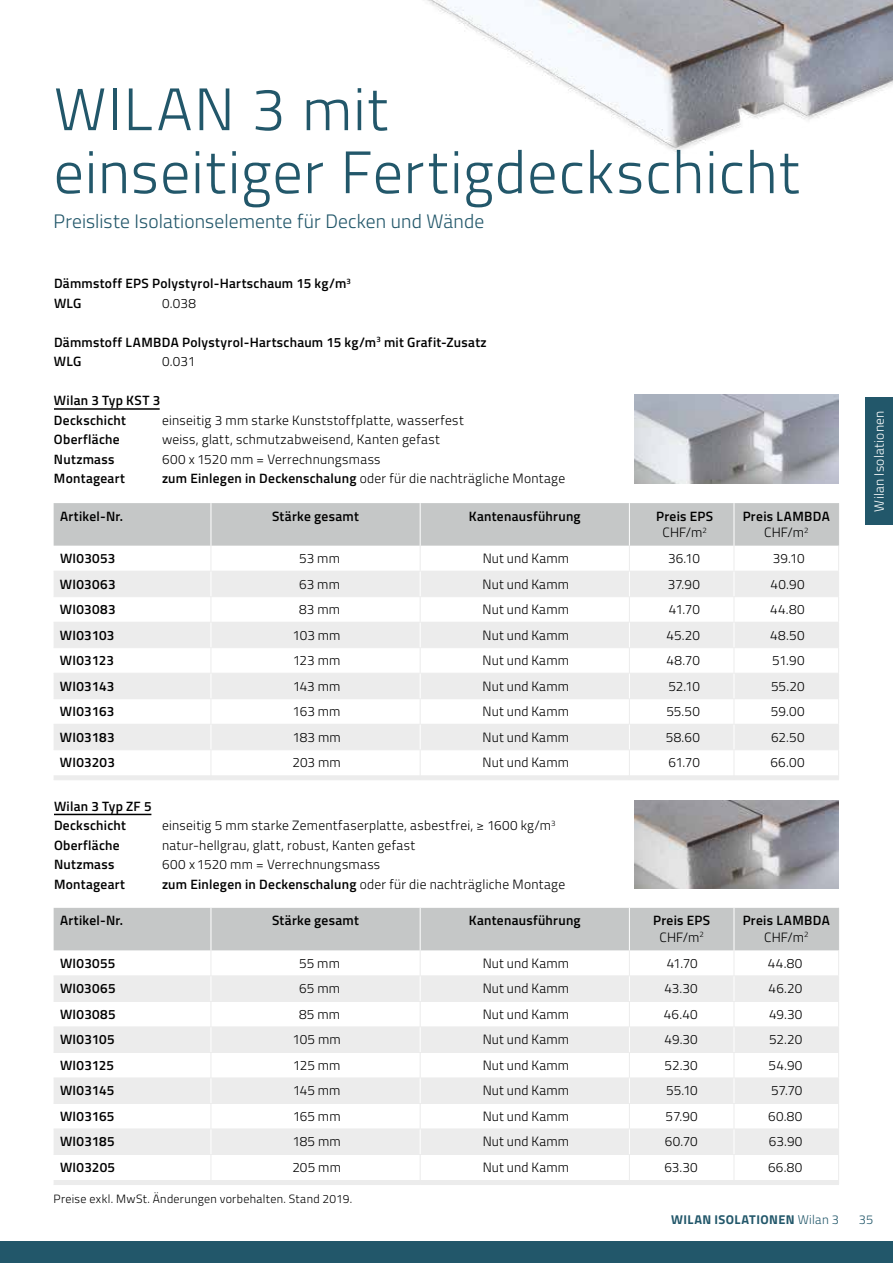
<style>
.page{position:relative;width:893px;height:1263px;background:#fff}
.page>*{position:absolute;margin:0;border:0;box-sizing:border-box;transform-origin:0 0}
.t1{font:300 60px/63px "Titillium Web";letter-spacing:.015em;color:#22576a}
.t2{font:300 19.5px "Titillium Web";letter-spacing:.005em;color:#22576a}
.t3{font:300 13.5px "Titillium Web";letter-spacing:.02em;color:#000}
.t4{font:600 13.5px/19.5px "Titillium Web";letter-spacing:.02em;color:#000}
.t5{font:300 13.5px "Titillium Web";letter-spacing:.02em;color:#fff}
.t6{font:700 12.75px "Titillium Web";letter-spacing:.035em;color:#22576a}
.t7{font:300 12.75px "Titillium Web";color:#22576a}
.t8{font:300 12px "Titillium Web";letter-spacing:.025em;color:#000}
.s1{font-weight:600}
.s2{font-weight:300}
</style>
<div class="page">
<div style="left:0;top:1242px;width:893px;height:21px;background:#22576a"></div>
<hr style="left:54px;top:814px;width:97px;height:1px;background:#000">
<hr style="left:54px;top:779px;width:157px;height:1px;background:#ececec">
<hr style="left:211px;top:779px;width:209px;height:1px;background:#ececec">
<hr style="left:420px;top:779px;width:209px;height:1px;background:#ececec">
<hr style="left:629px;top:779px;width:105px;height:1px;background:#ececec">
<hr style="left:734px;top:779px;width:105px;height:1px;background:#ececec">
<svg style="left:54px;top:503px;width:785px;height:276px"></svg>
<hr style="left:734px;top:503px;width:1px;height:43px;background:#fff">
<hr style="left:54px;top:1184px;width:157px;height:1px;background:#ececec">
<hr style="left:211px;top:1184px;width:209px;height:1px;background:#ececec">
<hr style="left:420px;top:1184px;width:209px;height:1px;background:#ececec">
<hr style="left:629px;top:1184px;width:105px;height:1px;background:#ececec">
<hr style="left:734px;top:1184px;width:105px;height:1px;background:#ececec">
<svg style="left:54px;top:908px;width:785px;height:276px"></svg>
<hr style="left:734px;top:908px;width:1px;height:42px;background:#fff">
<hr style="left:54px;top:408px;width:106px;height:2px;background:#000">
<img style="left:635px;top:395px;width:204px;height:89px">
<img style="left:635px;top:800px;width:204px;height:89px">
<img style="left:427px;top:0;width:466px;height:152px">
<div style="left:866px;top:397px;width:27px;height:128px;background:#22576a"></div>
<h1 class="t1" style="left:54px;top:75px;width:747px">WILAN 3 mit<br>einseitiger Fertigdeckschicht</h1>
<h2 class="t2" style="left:54px;top:207px;width:432px">Preisliste Isolationselemente für Decken und Wände</h2>
<p class="t4" style="left:54px;top:273px;width:298px">Dämmstoff EPS Polystyrol-Hartschaum 15 kg/m<sup>3<br></sup>WLG</p>
<p class="t3" style="left:162px;top:293px;width:36px">0.038</p>
<p class="t4" style="left:54px;top:331px;width:434px">Dämmstoff LAMBDA Polystyrol-Hartschaum 15 kg/m<sup>3</sup> mit Grafit-Zusatz<br>WLG</p>
<p class="t3" style="left:162px;top:351px;width:35px">0.031</p>
<p class="t4" style="left:54px;top:390px;width:108px">Wilan 3 Typ KST 3<br>Deckschicht</p>
<p class="t3" style="left:162px;top:410px;width:303px">einseitig 3 mm starke Kunststoffplatte, wasserfest</p>
<p class="t4" style="left:54px;top:429px;width:67px">Oberfläche</p>
<p class="t3" style="left:162px;top:429px;width:279px">weiss, glatt, schmutzabweisend, Kanten gefast</p>
<p class="t4" style="left:54px;top:448px;width:62px">Nutzmass</p>
<p class="t3" style="left:162px;top:449px;width:220px">600 x 1520 mm = Verrechnungsmass</p>
<p class="t4" style="left:54px;top:468px;width:73px">Montageart</p>
<p class="t3" style="left:162px;top:468px;width:405px"><span class="s1">zum Einlegen in Deckenschalung</span> oder für die nachträgliche Montage</p>
<p class="t4" style="left:60px;top:505px;width:65px">Artikel-Nr.</p>
<p class="t4" style="left:272px;top:505px;width:88px">Stärke gesamt</p>
<p class="t4" style="left:469px;top:505px;width:113px">Kantenausführung</p>
<p class="t4" style="left:656px;top:507px;width:59px;line-height:16.5px;text-align:center">Preis EPS<br><span class="s2">CHF/m</span><sup>2</sup></p>
<p class="t4" style="left:743px;top:507px;width:89px;line-height:16.5px;text-align:center">Preis LAMBDA<br><span class="s2">CHF/m</span><sup>2</sup></p>
<p class="t4" style="left:60px;top:548px;width:57px">WI03053</p>
<p class="t3" style="left:299px;top:548px;width:42px">53 mm</p>
<p class="t3" style="left:483px;top:548px;width:88px">Nut und Kamm</p>
<p class="t3" style="left:668px;top:548px;width:33px">36.10</p>
<p class="t3" style="left:773px;top:548px;width:33px">39.10</p>
<p class="t4" style="left:60px;top:573px;width:57px">WI03063</p>
<p class="t3" style="left:299px;top:574px;width:42px">63 mm</p>
<p class="t3" style="left:483px;top:574px;width:88px">Nut und Kamm</p>
<p class="t3" style="left:668px;top:574px;width:34px">37.90</p>
<p class="t3" style="left:771px;top:574px;width:35px">40.90</p>
<p class="t4" style="left:60px;top:599px;width:57px">WI03083</p>
<p class="t3" style="left:299px;top:600px;width:42px">83 mm</p>
<p class="t3" style="left:483px;top:600px;width:88px">Nut und Kamm</p>
<p class="t3" style="left:669px;top:600px;width:33px">41.70</p>
<p class="t3" style="left:770px;top:600px;width:36px">44.80</p>
<p class="t4" style="left:60px;top:624px;width:56px">WI03103</p>
<p class="t3" style="left:293px;top:625px;width:49px">103 mm</p>
<p class="t3" style="left:483px;top:625px;width:88px">Nut und Kamm</p>
<p class="t3" style="left:666px;top:625px;width:35px">45.20</p>
<p class="t3" style="left:770px;top:625px;width:36px">48.50</p>
<p class="t4" style="left:60px;top:650px;width:56px">WI03123</p>
<p class="t3" style="left:293px;top:651px;width:49px">123 mm</p>
<p class="t3" style="left:483px;top:651px;width:88px">Nut und Kamm</p>
<p class="t3" style="left:666px;top:651px;width:35px">48.70</p>
<p class="t3" style="left:772px;top:651px;width:34px">51.90</p>
<p class="t4" style="left:60px;top:675px;width:56px">WI03143</p>
<p class="t3" style="left:293px;top:676px;width:49px">143 mm</p>
<p class="t3" style="left:483px;top:676px;width:88px">Nut und Kamm</p>
<p class="t3" style="left:668px;top:676px;width:33px">52.10</p>
<p class="t3" style="left:771px;top:676px;width:35px">55.20</p>
<p class="t4" style="left:60px;top:701px;width:56px">WI03163</p>
<p class="t3" style="left:293px;top:702px;width:49px">163 mm</p>
<p class="t3" style="left:483px;top:702px;width:88px">Nut und Kamm</p>
<p class="t3" style="left:666px;top:702px;width:35px">55.50</p>
<p class="t3" style="left:771px;top:702px;width:35px">59.00</p>
<p class="t4" style="left:60px;top:726px;width:56px">WI03183</p>
<p class="t3" style="left:292px;top:727px;width:50px">183 mm</p>
<p class="t3" style="left:483px;top:727px;width:88px">Nut und Kamm</p>
<p class="t3" style="left:666px;top:727px;width:36px">58.60</p>
<p class="t3" style="left:771px;top:727px;width:35px">62.50</p>
<p class="t4" style="left:60px;top:752px;width:56px">WI03203</p>
<p class="t3" style="left:292px;top:753px;width:50px">203 mm</p>
<p class="t3" style="left:483px;top:753px;width:88px">Nut und Kamm</p>
<p class="t3" style="left:668px;top:753px;width:33px">61.70</p>
<p class="t3" style="left:770px;top:753px;width:36px">66.00</p>
<p class="t4" style="left:54px;top:796px;width:99px">Wilan 3 Typ ZF 5<br>Deckschicht</p>
<p class="t3" style="left:162px;top:816px;width:395px">einseitig 5 mm starke Zementfaserplatte, asbestfrei, ≥ 1600 kg/m<sup>3</sup></p>
<p class="t4" style="left:54px;top:835px;width:67px">Oberfläche</p>
<p class="t3" style="left:162px;top:835px;width:255px">natur-hellgrau, glatt, robust, Kanten gefast</p>
<p class="t4" style="left:54px;top:854px;width:62px">Nutzmass</p>
<p class="t3" style="left:162px;top:855px;width:220px">600 x 1520 mm = Verrechnungsmass</p>
<p class="t4" style="left:54px;top:874px;width:73px">Montageart</p>
<p class="t3" style="left:162px;top:874px;width:405px"><span class="s1">zum Einlegen in Deckenschalung</span> oder für die nachträgliche Montage</p>
<p class="t4" style="left:60px;top:910px;width:65px">Artikel-Nr.</p>
<p class="t4" style="left:272px;top:910px;width:88px">Stärke gesamt</p>
<p class="t4" style="left:469px;top:910px;width:113px">Kantenausführung</p>
<p class="t4" style="left:653px;top:912px;width:59px;line-height:16.5px;text-align:center">Preis EPS<br><span class="s2">CHF/m</span><sup>2</sup></p>
<p class="t4" style="left:743px;top:912px;width:89px;line-height:16.5px;text-align:center">Preis LAMBDA<br><span class="s2">CHF/m</span><sup>2</sup></p>
<p class="t4" style="left:60px;top:953px;width:57px">WI03055</p>
<p class="t3" style="left:299px;top:953px;width:42px">55 mm</p>
<p class="t3" style="left:483px;top:953px;width:88px">Nut und Kamm</p>
<p class="t3" style="left:667px;top:953px;width:33px">41.70</p>
<p class="t3" style="left:768px;top:953px;width:36px">44.80</p>
<p class="t4" style="left:60px;top:978px;width:57px">WI03065</p>
<p class="t3" style="left:299px;top:979px;width:42px">65 mm</p>
<p class="t3" style="left:483px;top:979px;width:88px">Nut und Kamm</p>
<p class="t3" style="left:664px;top:979px;width:35px">43.30</p>
<p class="t3" style="left:769px;top:979px;width:35px">46.20</p>
<p class="t4" style="left:60px;top:1004px;width:57px">WI03085</p>
<p class="t3" style="left:299px;top:1004px;width:42px">85 mm</p>
<p class="t3" style="left:483px;top:1004px;width:88px">Nut und Kamm</p>
<p class="t3" style="left:664px;top:1004px;width:36px">46.40</p>
<p class="t3" style="left:769px;top:1004px;width:35px">49.30</p>
<p class="t4" style="left:60px;top:1029px;width:56px">WI03105</p>
<p class="t3" style="left:293px;top:1030px;width:50px">105 mm</p>
<p class="t3" style="left:483px;top:1030px;width:88px">Nut und Kamm</p>
<p class="t3" style="left:665px;top:1030px;width:35px">49.30</p>
<p class="t3" style="left:769px;top:1030px;width:35px">52.20</p>
<p class="t4" style="left:60px;top:1055px;width:56px">WI03125</p>
<p class="t3" style="left:293px;top:1055px;width:49px">125 mm</p>
<p class="t3" style="left:483px;top:1055px;width:88px">Nut und Kamm</p>
<p class="t3" style="left:664px;top:1055px;width:35px">52.30</p>
<p class="t3" style="left:768px;top:1055px;width:36px">54.90</p>
<p class="t4" style="left:60px;top:1080px;width:56px">WI03145</p>
<p class="t3" style="left:293px;top:1081px;width:49px">145 mm</p>
<p class="t3" style="left:483px;top:1081px;width:88px">Nut und Kamm</p>
<p class="t3" style="left:666px;top:1081px;width:33px">55.10</p>
<p class="t3" style="left:771px;top:1081px;width:33px">57.70</p>
<p class="t4" style="left:60px;top:1106px;width:56px">WI03165</p>
<p class="t3" style="left:293px;top:1106px;width:49px">165 mm</p>
<p class="t3" style="left:483px;top:1106px;width:88px">Nut und Kamm</p>
<p class="t3" style="left:666px;top:1106px;width:34px">57.90</p>
<p class="t3" style="left:768px;top:1106px;width:36px">60.80</p>
<p class="t4" style="left:60px;top:1131px;width:56px">WI03185</p>
<p class="t3" style="left:293px;top:1132px;width:50px">185 mm</p>
<p class="t3" style="left:483px;top:1132px;width:88px">Nut und Kamm</p>
<p class="t3" style="left:665px;top:1132px;width:35px">60.70</p>
<p class="t3" style="left:769px;top:1132px;width:35px">63.90</p>
<p class="t4" style="left:60px;top:1157px;width:57px">WI03205</p>
<p class="t3" style="left:292px;top:1157px;width:50px">205 mm</p>
<p class="t3" style="left:483px;top:1157px;width:88px">Nut und Kamm</p>
<p class="t3" style="left:664px;top:1157px;width:35px">63.30</p>
<p class="t3" style="left:768px;top:1157px;width:36px">66.80</p>
<p class="t8" style="left:54px;top:1190px;width:300px">Preise exkl. MwSt. Änderungen vorbehalten. Stand 2019.</p>
<p class="t6" style="left:671px;top:1210px;width:169px">WILAN ISOLATIONEN <span class="s2">Wilan 3</span></p>
<p class="t5" style="left:869px;top:512px;width:102px;rotate:-90deg">Wilan Isolationen</p>
<p class="t7" style="left:859px;top:1210px;width:16px">35</p>
</div>
